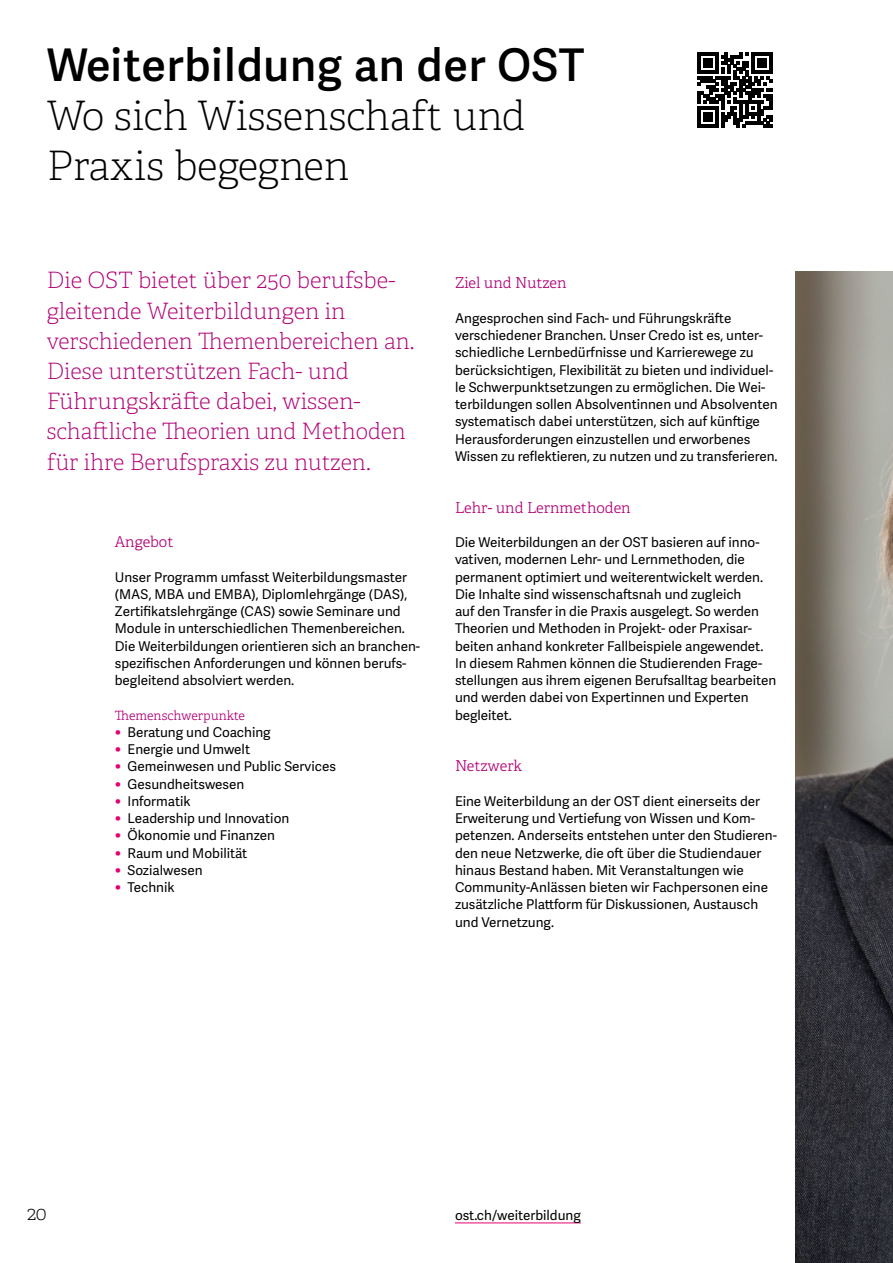
<style>
.page{position:relative;width:893px;height:1263px;background:#fff}
.page>*{position:absolute;margin:0;border:0;box-sizing:border-box;transform-origin:0 0}
.t1{font:600 45px "Adelle Sans";letter-spacing:.01em;color:#000}
.t2{font:100 40.5px/49.5px "Adelle";letter-spacing:-.005em;color:#000}
.t3{font:100 22.5px/30.2px "Adelle";color:#b10076}
.t4{font:100 19.5px "Adelle";color:#000}
.t5{font:300 15px "Adelle";color:#b10076}
.t6{font:13.5px/17.2px "Adelle Sans";color:#000}
.t7{font:300 12.75px "Adelle";color:#b10076}
.s1{font-size:16.5px;color:#e50070}
</style>
<div class="page">
<hr style="left:455px;top:1222px;width:126px;height:1px;background:#e50070">
<img style="left:795px;top:271px;width:98px;height:992px">
<svg style="left:697px;top:52px;width:76px;height:76px"></svg>
<hr style="left:697px;top:125px;width:21px;height:3px;background:#000">
<div style="left:703px;top:113px;width:9px;height:9px;background:#000"></div>
<h1 class="t1" style="left:47px;top:39px;width:539px">Weiterbildung an der OST</h1>
<h2 class="t2" style="left:47px;top:92px;width:480px">Wo sich Wissenschaft und<br>Praxis begegnen</h2>
<h3 class="t3" style="left:47px;top:266px;width:369px">Die OST bietet über 250 berufsbe&shy;gleitende Weiterbildungen in verschiedenen Themenbereichen an.<br>Diese unterstützen Fach- und<br>Führungskräfte dabei, wissen&shy;schaftliche Theorien und Methoden für ihre Berufspraxis zu nutzen.</h3>
<p class="t5" style="left:115px;top:533px;width:60px">Angebot</p>
<p class="t6" style="left:115px;top:569px;width:307px">Unser Programm umfasst Weiterbildungsmaster (MAS, MBA und EMBA), Diplomlehrgänge (DAS), Zertifikatslehrgänge (CAS) sowie Seminare und Module in unterschiedlichen Themenbereichen.<br>Die Weiterbildungen orientieren sich an branchen&shy;spezifischen Anforderungen und können berufs&shy;begleitend absolviert werden.</p>
<p class="t7" style="left:115px;top:707px;width:132px">Themenschwerpunkte</p>
<p class="t6" style="left:115px;top:724px;width:157px"><span class="s1">•</span> Beratung und Coaching</p>
<p class="t6" style="left:115px;top:741px;width:137px"><span class="s1">•</span> Energie und Umwelt</p>
<p class="t6" style="left:115px;top:758px;width:223px"><span class="s1">•</span> Gemeinwesen und Public Services</p>
<p class="t6" style="left:115px;top:776px;width:131px"><span class="s1">•</span> Gesundheitswesen</p>
<p class="t6" style="left:115px;top:793px;width:77px"><span class="s1">•</span> Informatik</p>
<p class="t6" style="left:115px;top:810px;width:176px"><span class="s1">•</span> Leadership und Innovation</p>
<p class="t6" style="left:115px;top:827px;width:162px"><span class="s1">•</span> Ökonomie und Finanzen</p>
<p class="t6" style="left:115px;top:845px;width:134px"><span class="s1">•</span> Raum und Mobilität</p>
<p class="t6" style="left:115px;top:862px;width:89px"><span class="s1">•</span> Sozialwesen</p>
<p class="t6" style="left:115px;top:879px;width:61px"><span class="s1">•</span> Technik</p>
<p class="t5" style="left:455px;top:274px;width:113px">Ziel und Nutzen</p>
<p class="t6" style="left:455px;top:310px;width:324px">Angesprochen sind Fach- und Führungskräfte verschiedener Branchen. Unser Credo ist es, unter&shy;schiedliche Lernbedürfnisse und Karrierewege zu berücksichtigen, Flexibilität zu bieten und individuel&shy;le Schwerpunktsetzungen zu ermöglichen. Die Wei&shy;terbildungen sollen Absolventinnen und Absolventen systematisch dabei unterstützen, sich auf künftige Herausforderungen einzustellen und erworbenes Wissen zu reflektieren, zu nutzen und zu transferieren.</p>
<p class="t5" style="left:455px;top:498px;width:177px">Lehr- und Lernmethoden</p>
<p class="t6" style="left:455px;top:534px;width:323px">Die Weiterbildungen an der OST basieren auf inno&shy;vativen, modernen Lehr- und Lernmethoden, die permanent optimiert und weiterentwickelt werden.<br>Die Inhalte sind wissenschaftsnah und zugleich<br>auf den Transfer in die Praxis ausgelegt. So werden Theorien und Methoden in Projekt- oder Praxisar&shy;beiten anhand konkreter Fallbeispiele angewendet.<br>In diesem Rahmen können die Studierenden Frage&shy;stellungen aus ihrem eigenen Berufsalltag bearbeiten und werden dabei von Expertinnen und Experten begleitet.</p>
<p class="t5" style="left:455px;top:757px;width:69px">Netzwerk</p>
<p class="t6" style="left:455px;top:793px;width:324px">Eine Weiterbildung an der OST dient einerseits der Erweiterung und Vertiefung von Wissen und Kom-- petenzen. Anderseits entstehen unter den Studieren&shy;den neue Netzwerke, die oft über die Studiendauer hinaus Bestand haben. Mit Veranstaltungen wie Community-Anlässen bieten wir Fachpersonen eine zusätzliche Plattform für Diskussionen, Austausch und Vernetzung.</p>
<h3 class="t4" style="left:27px;top:1201px;width:21px">20</h3>
<p class="t6" style="left:455px;top:1207px;width:127px">ost.ch/weiterbildung</p>
</div>
